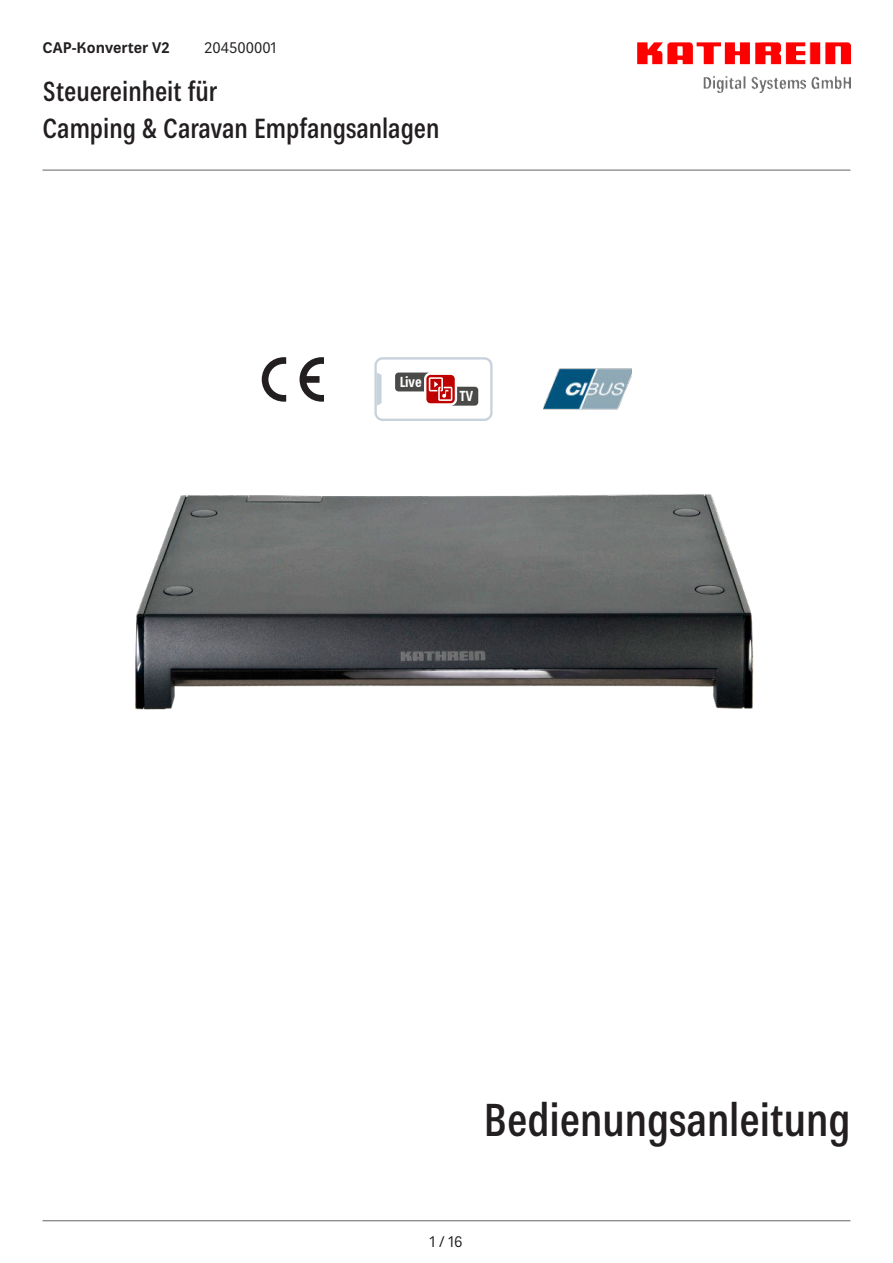
<style>
.page{position:relative;width:893px;height:1263px;background:#fff}
.page>*{position:absolute;margin:0;border:0;box-sizing:border-box;transform-origin:0 0}
.t1{font:500 condensed 45px "Kathrein 67";color:#231f20}
.t2{font:500 condensed 27px/36.6px "Kathrein 67";color:#231f20}
.t3{font:700 15px "Kathrein 75";color:#231f20}
.t4{font:15px "Kathrein 55";color:#231f20}
.t5{font:700 condensed 14.25px "Kathrein 77";color:#fff}
</style>
<div class="page">
<hr style="left:43px;top:1220px;width:807px;height:1px;background:#636366">
<img style="left:638px;top:43px;width:212px;height:49px">
<hr style="left:43px;top:170px;width:807px;height:1px;background:#636366">
<svg style="left:262px;top:357px;width:62px;height:45px"></svg>
<svg style="left:374px;top:357px;width:119px;height:64px"></svg>
<img style="left:135px;top:494px;width:619px;height:216px">
<img style="left:543px;top:368px;width:88px;height:42px">
<p class="t3" style="left:43px;top:39px;width:129px">CAP-Konverter V2</p>
<p class="t4" style="left:205px;top:40px;width:73px">204500001</p>
<p class="t2" style="left:43px;top:76px;width:398px">Steuereinheit für<br>Camping &amp; Caravan Empfangsanlagen</p>
<p class="t5" style="left:399px;top:373px;width:24px">Live</p>
<p class="t5" style="left:459px;top:388px;width:15px">TV</p>
<h1 class="t1" style="left:484px;top:1101px;width:368px">Bedienungsanleitung</h1>
<p class="t4" style="left:430px;top:1233px;width:34px">1 / 16</p>
</div>
